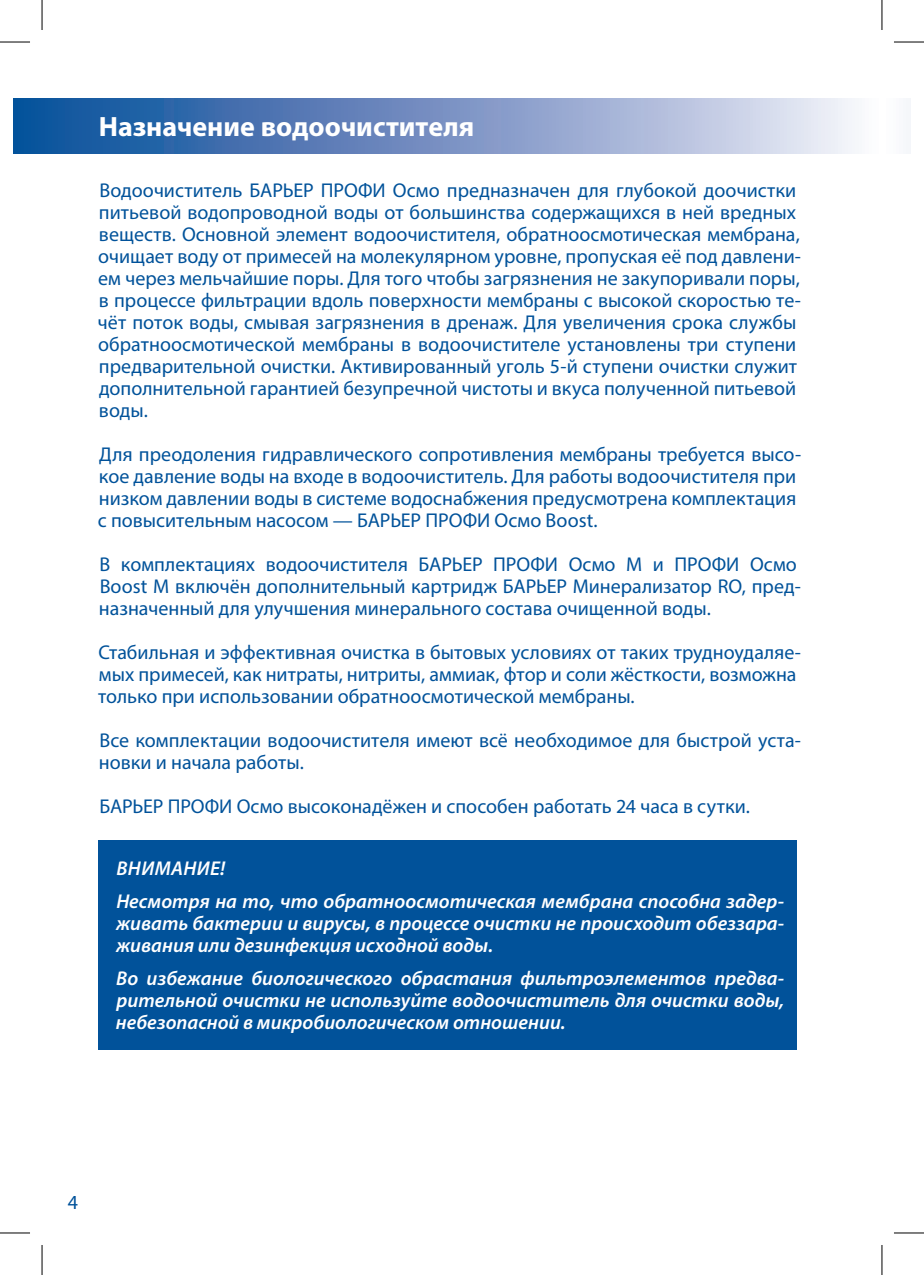
<style>
.page{position:relative;width:924px;height:1275px;background:#fff}
.page>*{position:absolute;margin:0;border:0;box-sizing:border-box;transform-origin:0 0}
.t1{font:700 28px "Myriad Pro";color:#fff}
.t2{font:20px/22px "Myriad Pro";color:#01529a}
.t3{font:italic 600 20px/22px "Myriad Pro";color:#fff}
</style>
<div class="page">
<div style="left:881px;top:99px;width:28px;height:54px;background:#fbfcfd"></div>
<svg style="left:14px;top:99px;width:841px;height:54px;background:#7795c4"></svg>
<div style="left:99px;top:840px;width:697px;height:210px;background:#01529a"></div>
<hr style="left:0;top:42px;width:30px;height:1px;background:#000">
<hr style="left:893px;top:42px;width:30px;height:1px;background:#000">
<hr style="left:0;top:1232px;width:30px;height:1px;background:#000">
<hr style="left:893px;top:1232px;width:30px;height:1px;background:#000">
<hr style="left:42px;top:0;width:1px;height:30px;background:#000">
<hr style="left:42px;top:1245px;width:1px;height:30px;background:#000">
<hr style="left:881px;top:0;width:1px;height:30px;background:#000">
<hr style="left:881px;top:1245px;width:1px;height:30px;background:#000">
<h1 class="t1" style="left:99px;top:108px;width:377px">Назначение водоочистителя</h1>
<p class="t2" style="left:98px;top:179px;width:704px">Водоочиститель БАРЬЕР ПРОФИ Осмо предназначен для глубокой доочистки питьевой водопроводной воды от большинства содержащихся в ней вредных веществ. Основной элемент водоочистителя, обратноосмотическая мембрана, очищает воду от примесей на молекулярном уровне, пропуская её под давлени&shy;ем через мельчайшие поры. Для того чтобы загрязнения не закупоривали поры, в процессе фильтрации вдоль поверхности мембраны с высокой скоростью те&shy;чёт поток воды, смывая загрязнения в дренаж. Для увеличения срока службы обратноосмотической мембраны в водоочистителе установлены три ступени предварительной очистки. Активированный уголь 5-й ступени очистки служит дополнительной гарантией безупречной чистоты и вкуса полученной питьевой воды.</p>
<p class="t2" style="left:98px;top:443px;width:704px">Для преодоления гидравлического сопротивления мембраны требуется высо&shy;кое давление воды на входе в водоочиститель. Для работы водоочистителя при низком давлении воды в системе водоснабжения предусмотрена комплектация с повысительным насосом — БАРЬЕР ПРОФИ Осмо Boost.</p>
<p class="t2" style="left:99px;top:553px;width:703px">В комплектациях водоочистителя БАРЬЕР ПРОФИ Осмо М и ПРОФИ Осмо<br>Boost М включён дополнительный картридж БАРЬЕР Минерализатор RO, пред&shy;назначенный для улучшения минерального состава очищенной воды.</p>
<p class="t2" style="left:98px;top:641px;width:704px">Стабильная и эффективная очистка в бытовых условиях от таких трудноудаляе&shy;мых примесей, как нитраты, нитриты, аммиак, фтор и соли жёсткости, возможна только при использовании обратноосмотической мембраны.</p>
<p class="t2" style="left:99px;top:729px;width:703px">Все комплектации водоочистителя имеют всё необходимое для быстрой уста&shy;новки и начала работы.</p>
<p class="t2" style="left:99px;top:795px;width:651px">БАРЬЕР ПРОФИ Осмо высоконадёжен и способен работать 24 часа в сутки.</p>
<p class="t3" style="left:116px;top:850px;width:669px;line-height:33.4px">ВНИМАНИЕ!<br>Несмотря на то, что обратноосмотическая мембрана способна задер-</p>
<p class="t3" style="left:116px;top:912px;width:669px">живать бактерии и вирусы, в процессе очистки не происходит обеззара&shy;живания или дезинфекция исходной воды.</p>
<p class="t3" style="left:116px;top:967px;width:669px;text-align:justify">Во избежание биологического обрастания фильтроэлементов предва&shy;рительной очистки не используйте водоочиститель для очистки воды, небезопасной в микробиологическом отношении.</p>
<p class="t2" style="left:68px;top:1190px;width:12px">4</p>
</div>
